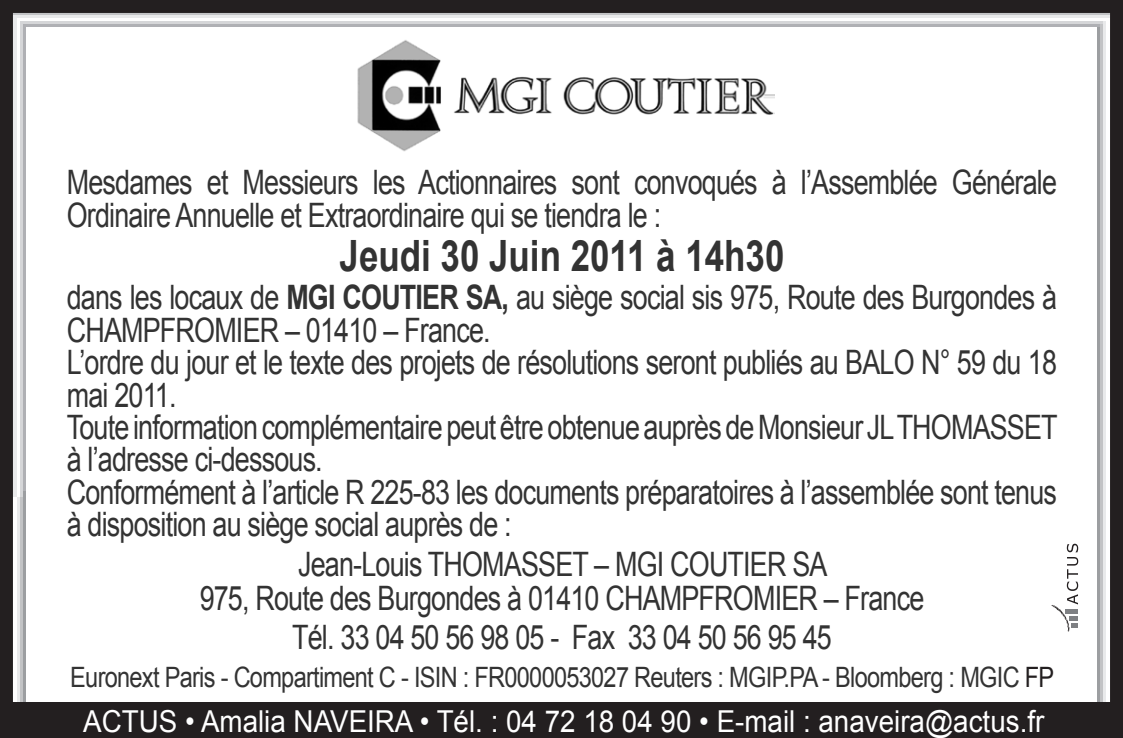
<style>
.page{position:relative;width:1123px;height:738px;background:#fff}
.page>*{position:absolute;margin:0;border:0;box-sizing:border-box;transform-origin:0 0}
.t1{font:700 43.2px "Arial";color:#333;scale:.81 1}
.t2{font:33.6px/32.4px "Arial";letter-spacing:-.03em;color:#333;scale:.8 1}
.t3{font:30px "Arial";color:#fff;scale:.92 1}
.t4{font:28px "Arial";letter-spacing:-.03em;color:#333;scale:.84 1}
.s1{font-weight:700}
.s2{color:#231f20}
</style>
<div class="page">
<img style="left:14px;top:14px;width:1095px;height:687px">
<div style="left:0;top:0;width:1123px;height:737px;border:13px solid #231f20"></div>
<div style="left:3px;top:701px;width:1120px;height:36px;background:#231f20"></div>
<svg style="left:1051px;top:543px;width:27px;height:88px"></svg>
<img style="left:345px;top:36px;width:429px;height:122px">
<p class="t2" style="left:67px;top:166px;width:1239px">Mesdames et Messieurs les Actionnaires sont convoqués à l’Assemblée Générale<br>Ordinaire Annuelle et Extraordinaire qui se tiendra le :</p>
<p class="t1" style="left:340px;top:227px;width:550px">Jeudi 30 Juin 2011 à 14h30</p>
<p class="t2" style="left:67px;top:281px;width:1239px">dans les locaux de <span class="s1">MGI COUTIER SA,</span> au siège social sis 975, Route des Burgondes à<br>CHAMPFROMIER – 01410 – France.</p>
<p class="t2" style="left:67px;top:346px;width:1239px">L’ordre du jour et le texte des projets de résolutions seront publiés au BALO N° 59 du 18 mai 2011.</p>
<p class="t2" style="left:67px;top:411px;width:1240px">Toute information complémentaire peut être obtenue auprès de Monsieur JL THOMASSET à l’adresse ci-dessous.</p>
<p class="t2" style="left:67px;top:475px;width:1239px">Conformément à l’article R 225-83 les documents préparatoires à l’assemblée sont tenus à disposition au siège social auprès de :</p>
<p class="t2" style="left:298px;top:548px;width:663px">Jean-Louis THOMASSET – MGI COUTIER SA</p>
<p class="t2" style="left:200px;top:582px;width:907px">975, Route des Burgondes à 01410 CHAMPFROMIER – France</p>
<p class="t2" style="left:292px;top:620px;width:676px">Tél. 33 04 50 56 98 05 - Fax 33 04 50 56 95 45</p>
<p class="t4" style="left:70px;top:658px;width:1172px">Euronext Paris - Compartiment C - ISIN : FR0000053027 Reuters : MGIP.PA - Bloomberg : MGIC <span class="s2">FP</span></p>
<p class="t3" style="left:83px;top:701px;width:1046px">ACTUS • Amalia NAVEIRA • Tél. : 04 72 18 04 90 • E-mail : anaveira@actus.fr</p>
</div>
